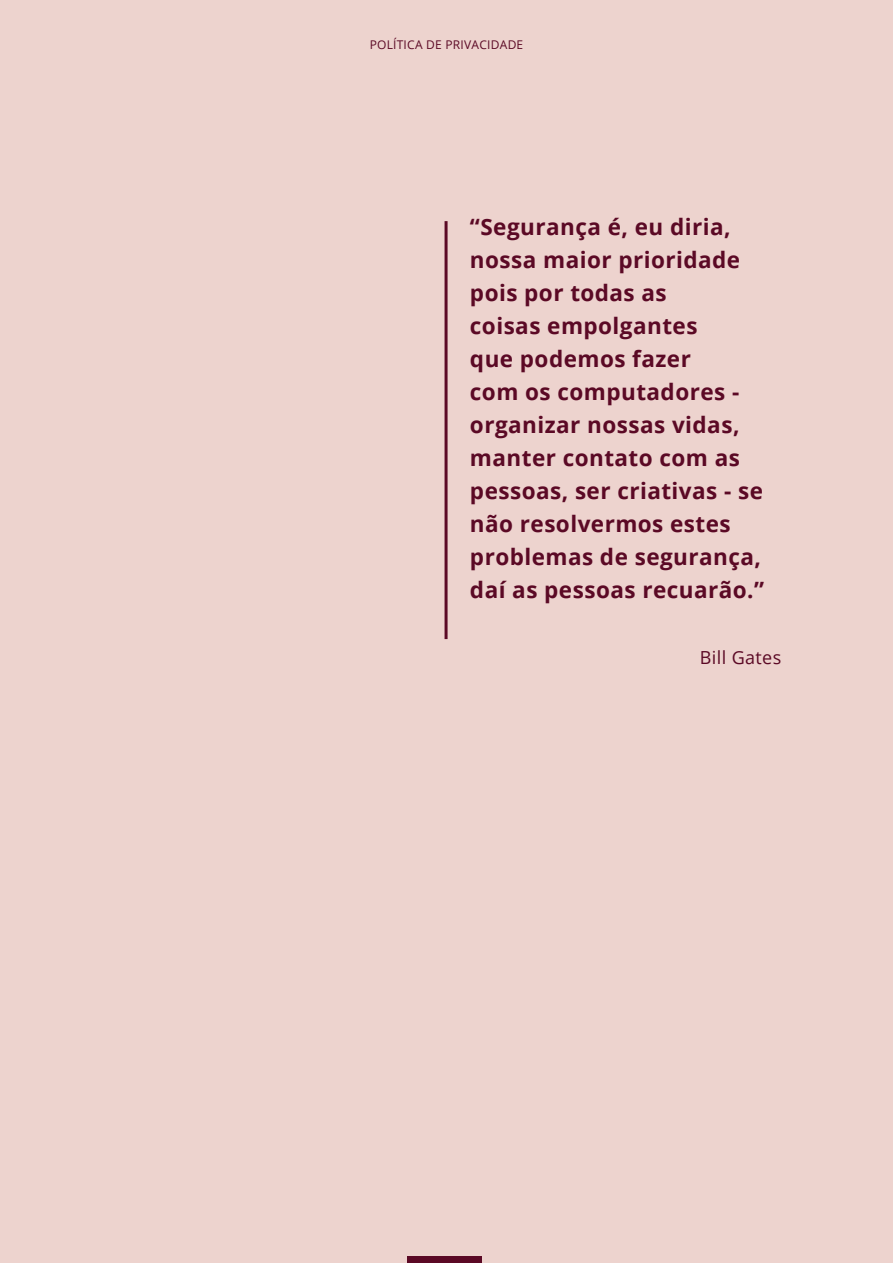
<style>
.page{position:relative;width:893px;height:1263px;background:#edd3ce}
.page>*{position:absolute;margin:0;border:0;box-sizing:border-box;transform-origin:0 0}
.Pull_Quote{font:700 22.5px/33px "Open Sans";letter-spacing:.02em;color:#5b0925}
.Pull_Quote-2{font:18px "Open Sans";letter-spacing:.02em;color:#5b0925}
.t1{font:12px "Open Sans";letter-spacing:.02em;color:#5b0925}
</style>
<div class="page">
<div style="left:407px;top:1257px;width:75px;height:6px;background:#5b0925"></div>
<hr style="left:445px;top:221px;width:3px;height:418px;background:#5b0925">
<p class="t1" style="left:370px;top:37px;width:155px">POLÍTICA DE PRIVACIDADE</p>
<p class="Pull_Quote" style="left:470px;top:209px;width:296px">“Segurança é, eu diria, nossa maior prioridade pois por todas as<br>coisas empolgantes<br>que podemos fazer<br>com os computadores - organizar nossas vidas, manter contato com as pessoas, ser criativas - se não resolvermos estes problemas de segurança, daí as pessoas recuarão.”</p>
<p class="Pull_Quote-2" style="left:700px;top:645px;width:83px">Bill Gates</p>
</div>
